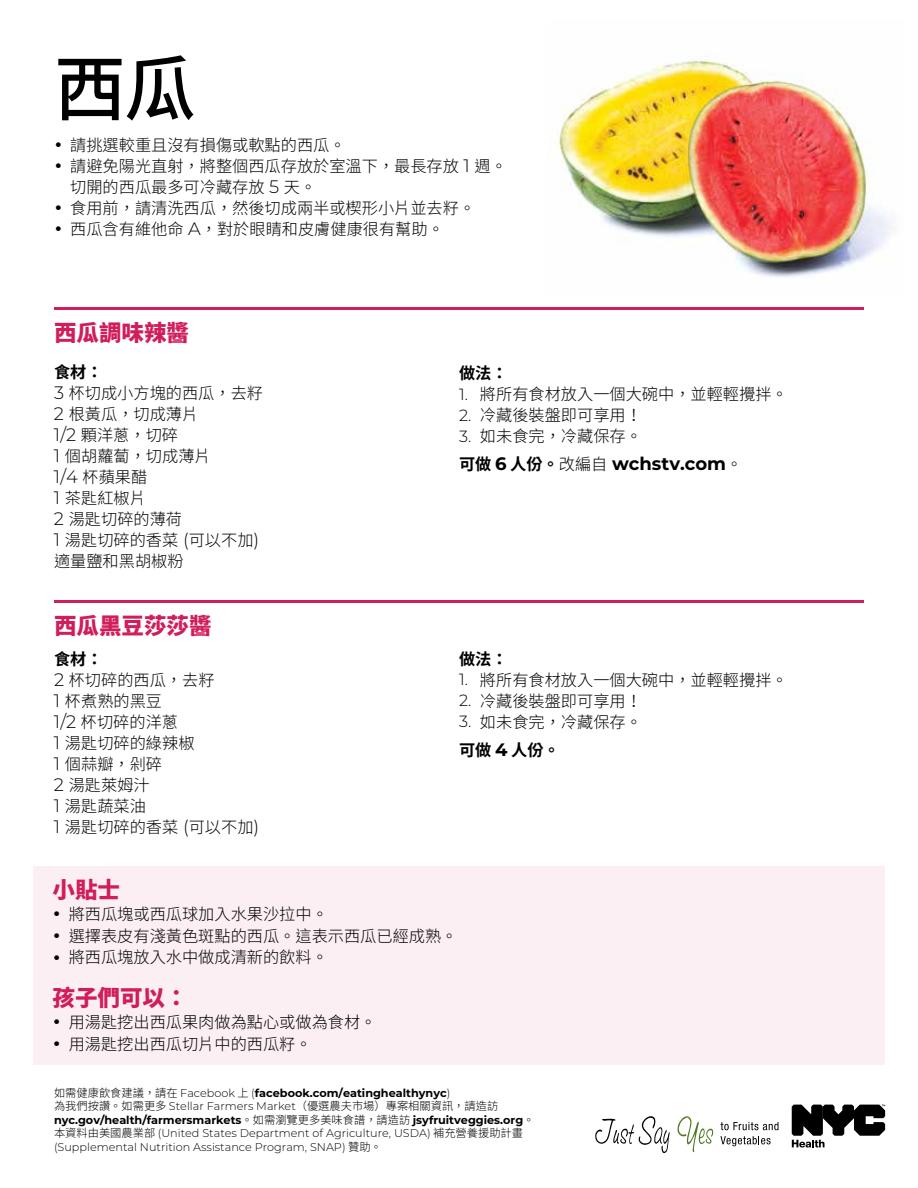
<style>
.page{position:relative;width:918px;height:1188px;background:#fff}
.page>*{position:absolute;margin:0;border:0;box-sizing:border-box;transform-origin:0 0}
.t1{font:500 72px "Noto Sans CJ Ktc";color:#000}
.t2{font:900 22.5px "Noto Sans CJ Ktc";color:#d11d59}
.t3{font:700 18px "Montserrat";color:#000}
.t4{font:300 16.2px/21px "Noto Sans CJ Ktc";color:#000}
.t5{font:700 16.2px "Noto Sans CJ Ktc";color:#000}
.t6{font:300 11.25px/13.5px "Montserrat";color:#000}
.t7{font:700 11.25px "Montserrat";color:#000}
.t8{font:300 11.25px "Noto Sans CJ Ktc";color:#000}
.s1{font-family:"Gotham";font-weight:400;font-size:18px}
.s2{font-family:"Montserrat";font-size:18px}
.s3{font-weight:700}
.s4{font-family:"Montserrat"}
.s5{font-family:"Noto Sans CJ Ktc";font-size:16.2px}
.s6{font-family:"Noto Sans CJ Ktc";font-weight:300;font-size:16.2px}
.s7{font-family:"Montserrat";font-weight:700;font-size:18px}
.s8{font-family:"Noto Sans CJ Ktc";font-weight:300}
.s9{font-weight:300}
.s10{font-family:"Noto Sans CJ Ktc"}
</style>
<div class="page">
<svg style="left:792px;top:1105px;width:93px;height:43px"></svg>
<svg style="left:721px;top:1122px;width:58px;height:8px"></svg>
<svg style="left:720px;top:1136px;width:51px;height:10px"></svg>
<svg style="left:595px;top:1116px;width:75px;height:37px"></svg>
<svg style="left:677px;top:1116px;width:36px;height:36px"></svg>
<img style="left:557px;top:59px;width:334px;height:219px">
<div style="left:33px;top:866px;width:852px;height:198px;background:#fbeff3"></div>
<hr style="left:54px;top:600px;width:810px;height:3px;background:#d11d59">
<hr style="left:54px;top:307px;width:810px;height:3px;background:#d11d59">
<h1 class="t1" style="left:54px;top:48px;width:143px">西瓜</h1>
<p class="t4" style="left:54px;top:135px;width:293px"><span class="s1">•</span> 請挑選較重且沒有損傷或軟點的西瓜。</p>
<p class="t4" style="left:70px;top:156px;width:438px;text-indent:-16px"><span class="s1">•</span> 請避免陽光直射，將整個西瓜存放於室溫下，最長存放 <span class="s2">1</span> 週。切開的西瓜最多可冷藏存放 <span class="s2">5</span> 天。</p>
<p class="t4" style="left:54px;top:198px;width:423px"><span class="s1">•</span> 食用前，請清洗西瓜，然後切成兩半或楔形小片並去籽。</p>
<p class="t4" style="left:54px;top:219px;width:391px"><span class="s1">•</span> 西瓜含有維他命 <span class="s2">A</span>，對於眼睛和皮膚健康很有幫助。</p>
<h2 class="t2" style="left:54px;top:320px;width:136px">西瓜調味辣醬</h2>
<p class="t4" style="left:54px;top:362px;width:211px"><span class="s3">食材：<br></span><span class="s2">3</span> 杯切成小方塊的西瓜，去籽<br><span class="s2">2</span> 根黃瓜，切成薄片<br><span class="s2">1/2</span> 顆洋蔥，切碎<br><span class="s2">1</span> 個胡蘿蔔，切成薄片<br><span class="s2">1/4</span> 杯蘋果醋<br><span class="s2">1</span> 茶匙紅椒片<br><span class="s2">2</span> 湯匙切碎的薄荷<br><span class="s2">1</span> 湯匙切碎的香菜 <span class="s2">(</span>可以不加<span class="s2">)</span>適量鹽和黑胡椒粉</p>
<h2 class="t2" style="left:54px;top:613px;width:159px">西瓜黑豆莎莎醬</h2>
<p class="t4" style="left:54px;top:649px;width:207px"><span class="s3">食材：<br></span><span class="s2">2</span> 杯切碎的西瓜，去籽<br><span class="s2">1</span> 杯煮熟的黑豆<br><span class="s2">1/2</span> 杯切碎的洋蔥<br><span class="s2">1</span> 湯匙切碎的綠辣椒<br><span class="s2">1</span> 個蒜瓣，剁碎<br><span class="s2">2</span> 湯匙萊姆汁<br><span class="s2">1</span> 湯匙蔬菜油<br><span class="s2">1</span> 湯匙切碎的香菜 <span class="s2">(</span>可以不加<span class="s2">)</span></p>
<p class="t5" style="left:459px;top:364px;width:50px">做法：</p>
<p class="t4" style="left:459px;top:384px;width:330px"><span class="s4">1.</span> 將所有食材放入一個大碗中，並輕輕攪拌。</p>
<p class="t4" style="left:459px;top:405px;width:184px"><span class="s4">2.</span> 冷藏後裝盤即可享用！</p>
<p class="t4" style="left:459px;top:426px;width:184px"><span class="s4">3.</span> 如未食完，冷藏保存。</p>
<p class="t3" style="left:459px;top:451px;width:285px"><span class="s5">可做</span> 6 <span class="s5">人份。</span><span class="s6">改編自</span> wchstv.com<span class="s6">。</span></p>
<p class="t5" style="left:459px;top:650px;width:50px">做法：</p>
<p class="t4" style="left:459px;top:670px;width:330px"><span class="s4">1.</span> 將所有食材放入一個大碗中，並輕輕攪拌。</p>
<p class="t4" style="left:459px;top:691px;width:184px"><span class="s4">2.</span> 冷藏後裝盤即可享用！</p>
<p class="t4" style="left:459px;top:708px;width:184px;line-height:27.8px"><span class="s4">3.</span> 如未食完，冷藏保存。<span class="s3">可做</span> <span class="s7">4</span> <span class="s3">人份。</span></p>
<h2 class="t2" style="left:52px;top:877px;width:69px">小貼士</h2>
<p class="t4" style="left:52px;top:904px;width:277px"><span class="s1">•</span> 將西瓜塊或西瓜球加入水果沙拉中。</p>
<p class="t4" style="left:52px;top:926px;width:406px"><span class="s1">•</span> 選擇表皮有淺黃色斑點的西瓜。這表示西瓜已經成熟。</p>
<p class="t4" style="left:52px;top:947px;width:277px"><span class="s1">•</span> 將西瓜塊放入水中做成清新的飲料。</p>
<h2 class="t2" style="left:52px;top:985px;width:136px">孩子們可以：</h2>
<p class="t4" style="left:52px;top:1012px;width:325px"><span class="s1">•</span> 用湯匙挖出西瓜果肉做為點心或做為食材。</p>
<p class="t4" style="left:52px;top:1034px;width:261px"><span class="s1">•</span> 用湯匙挖出西瓜切片中的西瓜籽。</p>
<p class="t7" style="left:54px;top:1084px;width:398px"><span class="s8">如需健康飲食建議，請在</span> <span class="s9">Facebook</span> <span class="s8">上</span> <span class="s9">(</span>facebook.com/eatinghealthynyc<span class="s9">)</span></p>
<p class="t8" style="left:54px;top:1100px;width:446px">為我們按讚。如需更多 <span class="s4">Stellar Farmers Market</span>（優選農夫市場）專案相關資訊，請造訪</p>
<p class="t6" style="left:54px;top:1112px;width:482px"><span class="s3">nyc.gov/health/farmersmarkets</span><span class="s10">。如需瀏覽更多美味食譜，請造訪</span> <span class="s3">jsyfruitveggies.org</span><span class="s10">。本資料由美國農業部</span> (United States Department of Agriculture, USDA) <span class="s10">補充營養援助計畫</span>(Supplemental Nutrition Assistance Program, SNAP) <span class="s10">贊助。</span></p>
</div>
